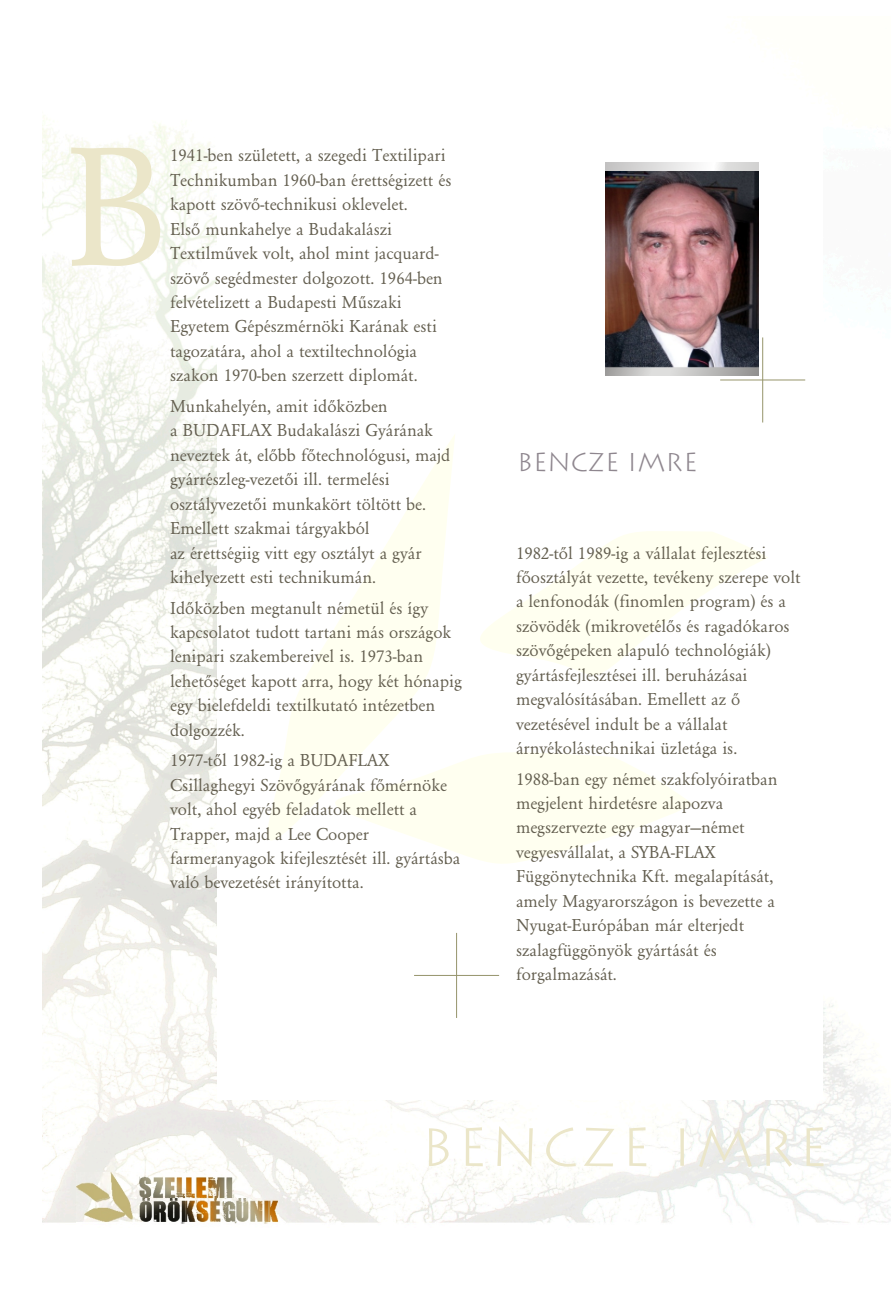
<style>
.page{position:relative;width:893px;height:1297px;background:#fff}
.page>*{position:absolute;margin:0;border:0;box-sizing:border-box;transform-origin:0 0}
.t1{font:176.85px "H Garamond Normal";color:#ebe6c9}
.t2{font:300 53.55px "H Lithograph";letter-spacing:.065em;color:#ebe6c9}
.t3{font:300 25.8px "H Lithograph";color:#8f878f}
.t4{font:18px/24.5px "H Garamond Normal";color:#635e4f}
</style>
<div class="page">
<img style="left:43px;top:116px;width:847px;height:1108px">
<div style="left:218px;top:104px;width:605px;height:995px;background:#fff"></div>
<svg style="left:480px;top:531px;width:288px;height:144px;fill:#fffff5"></svg>
<svg style="left:267px;top:435px;width:188px;height:405px"></svg>
<svg style="left:282px;top:748px;width:411px;height:116px;fill:#fffff0"></svg>
<hr style="left:456px;top:933px;width:1px;height:85px;background:#96946b">
<hr style="left:414px;top:975px;width:85px;height:1px;background:#96946b">
<hr style="left:762px;top:337px;width:1px;height:85px;background:#96946b">
<hr style="left:720px;top:380px;width:85px;height:1px;background:#96946b">
<img style="left:76px;top:1172px;width:202px;height:50px">
<svg style="left:605px;top:163px;width:153px;height:8px"></svg>
<svg style="left:605px;top:367px;width:153px;height:9px"></svg>
<img style="left:605px;top:171px;width:153px;height:196px">
<h1 class="t1" style="left:64px;top:139px;width:105px">B</h1>
<p class="t4" style="left:170px;top:145px;width:283px">1941-ben született, a szegedi Textilipari Technikumban 1960-ban érettségizett és kapott szövő-technikusi oklevelet.<br>Első munkahelye a Budakalászi Textilművek volt, ahol mint jacquard&shy;szövő segédmester dolgozott. 1964-ben felvételizett a Budapesti Műszaki Egyetem Gépészmérnöki Karának esti tagozatára, ahol a textiltechnológia szakon 1970-ben szerzett diplomát.</p>
<p class="t4" style="left:170px;top:395px;width:282px">Munkahelyén, amit időközben<br>a BUDAFLAX Budakalászi Gyárának neveztek át, előbb főtechnológusi, majd gyárrészleg-vezetői ill. termelési osztályvezetői munkakört töltött be.<br>Emellett szakmai tárgyakból<br>az érettségiig vitt egy osztályt a gyár</p>
<h3 class="t3" style="left:517px;top:447px;width:182px">BENCZE IMRE</h3>
<p class="t4" style="left:516px;top:542px;width:252px">1982-től 1989-ig a vállalat fejlesztési</p>
<p class="t4" style="left:170px;top:566px;width:207px">kihelyezett esti technikumán.</p>
<p class="t4" style="left:516px;top:566px;width:286px">főosztályát vezette, tevékeny szerepe volt a lenfonodák (finomlen program) és a</p>
<p class="t4" style="left:170px;top:597px;width:260px">Időközben megtanult németül és így</p>
<p class="t4" style="left:516px;top:615px;width:275px">szövödék (mikrovetélős és ragadókaros</p>
<p class="t4" style="left:170px;top:621px;width:283px">kapcsolatot tudott tartani más országok</p>
<p class="t4" style="left:516px;top:640px;width:256px">szövőgépeken alapuló technológiák)</p>
<p class="t4" style="left:170px;top:646px;width:254px">lenipari szakembereivel is. 1973-ban</p>
<p class="t4" style="left:516px;top:664px;width:233px">gyártásfejlesztései ill. beruházásai</p>
<p class="t4" style="left:170px;top:670px;width:293px">lehetőséget kapott arra, hogy két hónapig</p>
<p class="t4" style="left:516px;top:688px;width:226px">megvalósításában. Emellett az ő</p>
<p class="t4" style="left:170px;top:695px;width:267px">egy bielefdeldi textilkutató intézetben</p>
<p class="t4" style="left:516px;top:713px;width:213px">vezetésével indult be a vállalat</p>
<p class="t4" style="left:170px;top:719px;width:76px">dolgozzék.</p>
<p class="t4" style="left:516px;top:737px;width:223px">árnyékolástechnikai üzletága is.</p>
<p class="t4" style="left:170px;top:750px;width:278px">1977-től 1982-ig a BUDAFLAX<br>Csillaghegyi Szövőgyárának főmérnöke</p>
<p class="t4" style="left:516px;top:768px;width:263px">1988-ban egy német szakfolyóiratban megjelent hirdetésre alapozva</p>
<p class="t4" style="left:170px;top:798px;width:248px">volt, ahol egyéb feladatok mellett a</p>
<p class="t4" style="left:170px;top:823px;width:201px">Trapper, majd a Lee Cooper</p>
<p class="t4" style="left:170px;top:847px;width:292px">farmeranyagok kifejlesztését ill. gyártásba</p>
<p class="t4" style="left:170px;top:872px;width:195px">való bevezetését irányította.</p>
<p class="t4" style="left:516px;top:817px;width:230px">megszervezte egy magyar–német</p>
<p class="t4" style="left:516px;top:841px;width:201px">vegyesvállalat, a SYBA-FLAX</p>
<p class="t4" style="left:516px;top:866px;width:259px">Függönytechnika Kft. megalapítását,</p>
<p class="t4" style="left:516px;top:890px;width:260px">amely Magyarországon is bevezette a<br>Nyugat-Európában már elterjedt szalagfüggönyök gyártását és forgalmazását.</p>
<h2 class="t2" style="left:420px;top:1116px;width:409px">BENCZE IMRE</h2>
</div>
